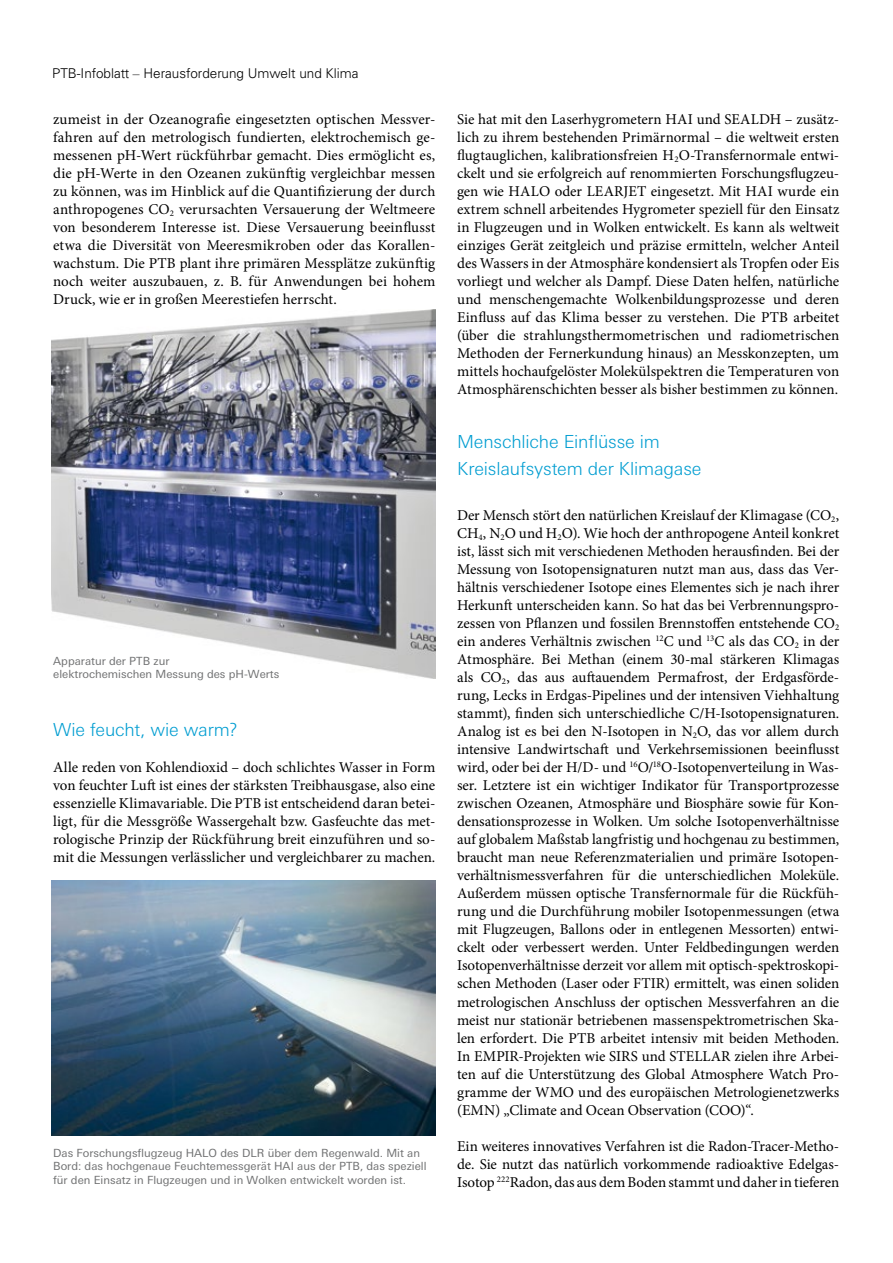
<style>
.page{position:relative;width:893px;height:1263px;background:#fff}
.page>*{position:absolute;margin:0;border:0;box-sizing:border-box;transform-origin:0 0}
.t1{font:300 18px/27px "Univers Next W1 G";letter-spacing:-.01em;color:#009dd1}
.t2{font:15px/18px "Minion Pro";color:#000;text-align:justify}
.t3{font:300 13.5px "Univers";color:#000}
.t4{font:11.25px/13.5px "Univers Next W1 G";color:#707172}
.s1{font-family:"Times New Roman";font-weight:400}
</style>
<div class="page">
<img style="left:51px;top:880px;width:385px;height:255px">
<img style="left:52px;top:309px;width:383px;height:369px">
<p class="t3" style="left:52px;top:65px;width:308px">PTB-Infoblatt <span class="s1">–</span> Herausforderung Umwelt und Klima</p>
<p class="t2" style="left:53px;top:111px;width:384px">zumeist in der Ozeanografie eingesetzten optischen Messver&shy;fahren auf den metrologisch fundierten, elektrochemisch ge&shy;messenen pH-Wert rückführbar gemacht. Dies ermöglicht es, die pH-Werte in den Ozeanen zukünftig vergleichbar messen zu können, was im Hinblick auf die Quantifizierung der durch anthropogenes CO<sub>2</sub> verursachten Versauerung der Weltmeere von besonderem Interesse ist. Diese Versauerung beeinflusst etwa die Diversität von Meeresmikroben oder das Korallen&shy;wachstum. Die PTB plant ihre primären Messplätze zukünftig noch weiter auszubauen, z. B. für Anwendungen bei hohem Druck, wie er in großen Meerestiefen herrscht.</p>
<p class="t4" style="left:53px;top:654px;width:228px">Apparatur der PTB zur<br>elektrochemischen Messung des pH-Werts</p>
<p class="t1" style="left:53px;top:716px;width:186px">Wie feucht, wie warm?</p>
<p class="t2" style="left:53px;top:759px;width:384px">Alle reden von Kohlendioxid – doch schlichtes Wasser in Form von feuchter Luft ist eines der stärksten Treibhausgase, also eine essenzielle Klimavariable. Die PTB ist entscheidend daran betei&shy;ligt, für die Messgröße Wassergehalt bzw. Gasfeuchte das met&shy;rologische Prinzip der Rückführung breit einzuführen und so&shy;mit die Messungen verlässlicher und vergleichbarer zu machen.</p>
<p class="t4" style="left:53px;top:1146px;width:375px">Das Forschungsflugzeug HALO des DLR über dem Regenwald. Mit an<br>Bord: das hochgenaue Feuchtemessgerät HAI aus der PTB, das speziell für den Einsatz in Flugzeugen und in Wolken entwickelt worden ist.</p>
<p class="t2" style="left:457px;top:111px;width:384px">Sie hat mit den Laserhygrometern HAI und SEALDH – zusätz&shy;lich zu ihrem bestehenden Primärnormal – die weltweit ersten flugtauglichen, kalibrationsfreien H<sub>2</sub>O-Transfernormale entwi&shy;ckelt und sie erfolgreich auf renommierten Forschungsflugzeu&shy;gen wie HALO oder LEARJET eingesetzt. Mit HAI wurde ein extrem schnell arbeitendes Hygrometer speziell für den Einsatz in Flugzeugen und in Wolken entwickelt. Es kann als weltweit einziges Gerät zeitgleich und präzise ermitteln, welcher Anteil des Wassers in der Atmosphäre kondensiert als Tropfen oder Eis vorliegt und welcher als Dampf. Diese Daten helfen, natürliche und menschengemachte Wolkenbildungsprozesse und deren Einfluss auf das Klima besser zu verstehen. Die PTB arbeitet (über die strahlungsthermometrischen und radiometrischen Methoden der Fernerkundung hinaus) an Messkonzepten, um mittels hochaufgelöster Molekülspektren die Temperaturen von Atmosphärenschichten besser als bisher bestimmen zu können.</p>
<p class="t1" style="left:457px;top:428px;width:246px">Menschliche Einflüsse im<br>Kreislaufsystem der Klimagase</p>
<p class="t2" style="left:457px;top:507px;width:384px">Der Mensch stört den natürlichen Kreislauf der Klimagase (CO<sub>2</sub>, CH<sub>4</sub>, N<sub>2</sub>O und H<sub>2</sub>O). Wie hoch der anthropogene Anteil konkret ist, lässt sich mit verschiedenen Methoden herausfinden. Bei der Messung von Isotopensignaturen nutzt man aus, dass das Ver&shy;hältnis verschiedener Isotope eines Elementes sich je nach ihrer Herkunft unterscheiden kann. So hat das bei Verbrennungspro&shy;zessen von Pflanzen und fossilen Brennstoffen entstehende CO<sub>2 </sub>ein anderes Verhältnis zwischen <sup>12</sup>C und <sup>13</sup>C als das CO<sub>2</sub> in der Atmosphäre. Bei Methan (einem 30-mal stärkeren Klimagas als CO<sub>2</sub>, das aus auftauendem Permafrost, der Erdgasförde&shy;rung, Lecks in Erdgas-Pipelines und der intensiven Viehhaltung stammt), finden sich unterschiedliche C/H-Isotopensignaturen.<br>Analog ist es bei den N-Isotopen in N<sub>2</sub>O, das vor allem durch intensive Landwirtschaft und Verkehrsemissionen beeinflusst wird, oder bei der H/D- und <sup>16</sup>O/<sup>18</sup>O-Isotopenverteilung in Was&shy;ser. Letztere ist ein wichtiger Indikator für Transportprozesse zwischen Ozeanen, Atmosphäre und Biosphäre sowie für Kon&shy;densationsprozesse in Wolken. Um solche Isotopenverhältnisse auf globalem Maßstab langfristig und hochgenau zu bestimmen, braucht man neue Referenzmaterialien und primäre Isotopen&shy;verhältnismessverfahren für die unterschiedlichen Moleküle.<br>Außerdem müssen optische Transfernormale für die Rückfüh&shy;rung und die Durchführung mobiler Isotopenmessungen (etwa mit Flugzeugen, Ballons oder in entlegenen Messorten) entwi&shy;ckelt oder verbessert werden. Unter Feldbedingungen werden Isotopenverhältnisse derzeit vor allem mit optisch-spektroskopi&shy;schen Methoden (Laser oder FTIR) ermittelt, was einen soliden metrologischen Anschluss der optischen Messverfahren an die meist nur stationär betriebenen massenspektrometrischen Ska&shy;len erfordert. Die PTB arbeitet intensiv mit beiden Methoden.<br>In EMPIR-Projekten wie SIRS und STELLAR zielen ihre Arbei&shy;ten auf die Unterstützung des Global Atmosphere Watch Pro&shy;gramme der WMO und des europäischen Metrologienetzwerks (EMN) „Climate and Ocean Observation (COO)“.</p>
<p class="t2" style="left:457px;top:1137px;width:384px">Ein weiteres innovatives Verfahren ist die Radon-Tracer-Metho&shy;de. Sie nutzt das natürlich vorkommende radioaktive Edelgas-Isotop <sup>222</sup>Radon, das aus dem Boden stammt und daher in tieferen</p>
</div>
